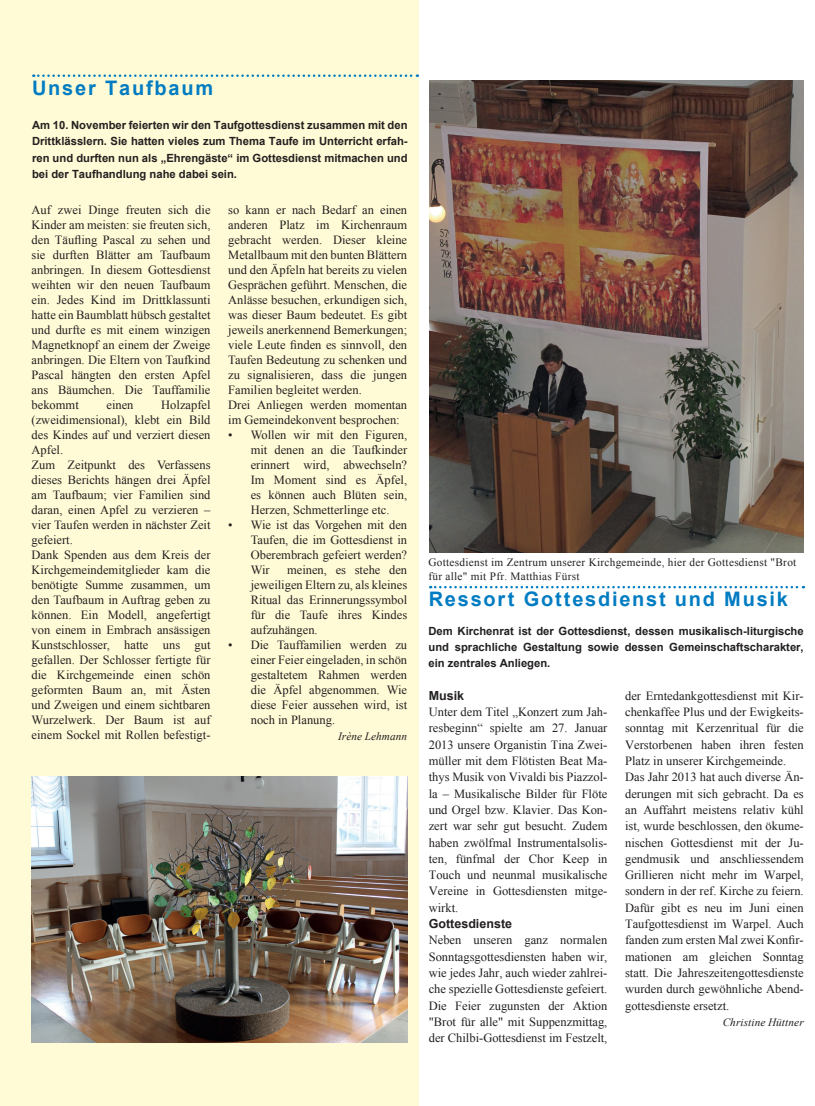
<style>
.page{position:relative;width:815px;height:1106px;background:#fff}
.page>*{position:absolute;margin:0;border:0;box-sizing:border-box;transform-origin:0 0}
.t1{font:700 20px "Arial";letter-spacing:.09em;color:#007cc2}
.t2{font:12.5px/15px "Times New Roman";color:#231f20;text-align:justify}
.t3{font:700 12.5px "Arial";color:#231f20}
.t4{font:700 11.25px/16.2px "Arial";color:#231f20;text-align:justify}
.t5{font:11.25px/13.5px "Times New Roman";letter-spacing:.025em;color:#231f20}
.t6{font:italic 11.25px "Times New Roman";letter-spacing:.005em;color:#231f20}
</style>
<div class="page">
<div style="left:0;top:0;width:418px;height:1106px;background:#fffbd6"></div>
<svg style="left:430px;top:586px;width:374px;height:2px"></svg>
<svg style="left:33px;top:74px;width:385px;height:3px"></svg>
<img style="left:32px;top:776px;width:375px;height:266px">
<img style="left:429px;top:80px;width:374px;height:473px">
<h1 class="t1" style="left:32px;top:74px;width:183px">Unser Taufbaum</h1>
<p class="t4" style="left:32px;top:117px;width:377px">Am 10. November feierten wir den Taufgottesdienst zusammen mit den Drittklässlern. Sie hatten vieles zum Thema Taufe im Unterricht erfah&shy;ren und durften nun als „Ehrengäste“ im Gottesdienst mitmachen und bei der Taufhandlung nahe dabei sein.</p>
<p class="t2" style="left:32px;top:202px;width:180px">Auf zwei Dinge freuten sich die Kinder am meisten: sie freuten sich, den Täufling Pascal zu sehen und sie durften Blätter am Taufbaum anbringen. In diesem Gottesdienst weihten wir den neuen Taufbaum ein. Jedes Kind im Drittklassunti hatte ein Baumblatt hübsch gestaltet und durfte es mit einem winzigen Magnetknopf an einem der Zweige anbringen. Die Eltern von Taufkind Pascal hängten den ersten Apfel ans Bäumchen. Die Tauffamilie bekommt</p>
<p class="t2" style="left:32px;top:397px;width:180px;text-align:left;text-indent:130px">Holzapfel (zweidimensional), klebt ein Bild des Kindes auf und verziert diesen<br>Apfel.<br>Zum Zeitpunkt des Verfassens dieses Berichts hängen drei Äpfel am Taufbaum; vier Familien sind daran, einen Apfel zu verzieren – vier Taufen werden in nächster Zeit gefeiert.<br>Dank Spenden aus dem Kreis der<br>Kirchgemeindemitglieder kam die benötigte Summe zusammen, um den Taufbaum in Auftrag geben zu können. Ein Modell, angefertigt von einem in Embrach ansässigen<br>Kunstschlosser, hatte uns gut gefallen. Der Schlosser fertigte für die Kirchgemeinde einen schön geformten Baum an, mit Ästen und Zweigen und einem sichtbaren<br>Wurzelwerk. Der Baum ist auf einem Sockel mit Rollen befestigt-</p>
<p class="t2" style="left:106px;top:397px;width:29px">einen</p>
<p class="t2" style="left:228px;top:202px;width:180px;text-align:left">so kann er nach Bedarf an einen anderen Platz im Kirchenraum gebracht werden. Dieser kleine Metallbaum mit den bunten Blättern und den Äpfeln hat bereits zu vielen Gesprächen geführt. Menschen, die Anlässe besuchen, erkundigen sich, was dieser Baum bedeutet. Es gibt jeweils anerkennend Bemerkungen; viele Leute finden es sinnvoll, den Taufen Bedeutung zu schenken und zu signalisieren, dass die jungen Familien begleitet werden.<br>Drei Anliegen werden momentan im Gemeindekonvent besprochen:</p>
<p class="t2" style="left:251px;top:427px;width:158px;text-indent:-22px">• Wollen wir mit den Figuren, mit denen an die Taufkinder erinnert wird, abwechseln?<br>Im Moment sind es Äpfel, es können auch Blüten sein, Herzen, Schmetterlinge etc.</p>
<p class="t2" style="left:251px;top:517px;width:158px;text-indent:-22px">• Wie ist das Vorgehen mit den Taufen, die im Gottesdienst in Oberembrach gefeiert werden?<br>Wir</p>
<p class="t2" style="left:251px;top:562px;width:158px;text-indent:36px">meinen, es stehe den jeweiligen Eltern zu, als kleines Ritual das Erinnerungssymbol für die Taufe ihres Kindes aufzuhängen.</p>
<p class="t2" style="left:251px;top:637px;width:158px;text-indent:-22px">• Die Tauffamilien werden zu einer Feier eingeladen, in schön gestaltetem Rahmen werden die Äpfel abgenommen. Wie diese Feier aussehen wird, ist noch in Planung.</p>
<p class="t6" style="left:338px;top:729px;width:70px">Irène Lehmann</p>
<p class="t5" style="left:428px;top:555px;width:369px">Gottesdienst im Zentrum unserer Kirchgemeinde, hier der Gottesdienst "Brot für alle" mit Pfr. Matthias Fürst</p>
<h1 class="t1" style="left:429px;top:586px;width:360px">Ressort Gottesdienst und Musik</h1>
<p class="t4" style="left:428px;top:623px;width:377px">Dem Kirchenrat ist der Gottesdienst, dessen musikalisch-liturgische und sprachliche Gestaltung sowie dessen Gemeinschaftscharakter, ein zentrales Anliegen.</p>
<p class="t3" style="left:429px;top:687px;width:37px">Musik</p>
<p class="t2" style="left:429px;top:703px;width:180px;line-height:16.2px">Unter dem Titel „Konzert zum Jah&shy;resbeginn“ spielte am 27. Januar 2013 unsere Organistin Tina Zwei&shy;müller mit dem Flötisten Beat Ma&shy;thys Musik von Vivaldi bis Piazzol&shy;la – Musikalische Bilder für Flöte und Orgel bzw. Klavier. Das Kon&shy;zert war sehr gut besucht. Zudem haben zwölfmal Instrumentalsolis&shy;ten, fünfmal der Chor Keep in Touch und neunmal musikalische Vereine in Gottesdiensten mitge&shy;wirkt.</p>
<p class="t3" style="left:429px;top:915px;width:85px">Gottesdienste</p>
<p class="t2" style="left:429px;top:931px;width:180px;line-height:16.2px">Neben unseren ganz normalen Sonntagsgottesdiensten haben wir, wie jedes Jahr, auch wieder zahlrei&shy;che spezielle Gottesdienste gefeiert.<br>Die Feier zugunsten der Aktion "Brot für alle" mit Suppenzmittag, der Chilbi-Gottesdienst im Festzelt,</p>
<p class="t2" style="left:625px;top:687px;width:180px;line-height:16.2px;text-align:left">der Erntedankgottesdienst mit Kir&shy;chenkaffee Plus und der Ewigkeits&shy;sonntag mit Kerzenritual für die Verstorbenen haben ihren festen Platz in unserer Kirchgemeinde.<br>Das Jahr 2013 hat auch diverse Än&shy;derungen mit sich gebracht. Da es an Auffahrt meistens relativ kühl ist, wurde beschlossen, den ökume&shy;nischen Gottesdienst mit der Ju&shy;gendmusik und anschliessendem Grillieren nicht mehr im Warpel, sondern in der ref. Kirche zu feiern.<br>Dafür gibt es neu im Juni einen Taufgottesdienst im Warpel. Auch fanden zum ersten Mal zwei Konfir&shy;mationen am gleichen Sonntag statt. Die Jahreszeitengottesdienste wurden durch gewöhnliche Abend&shy;gottesdienste ersetzt.</p>
<p class="t6" style="left:723px;top:1014px;width:82px">Christine Hüttner</p>
</div>
